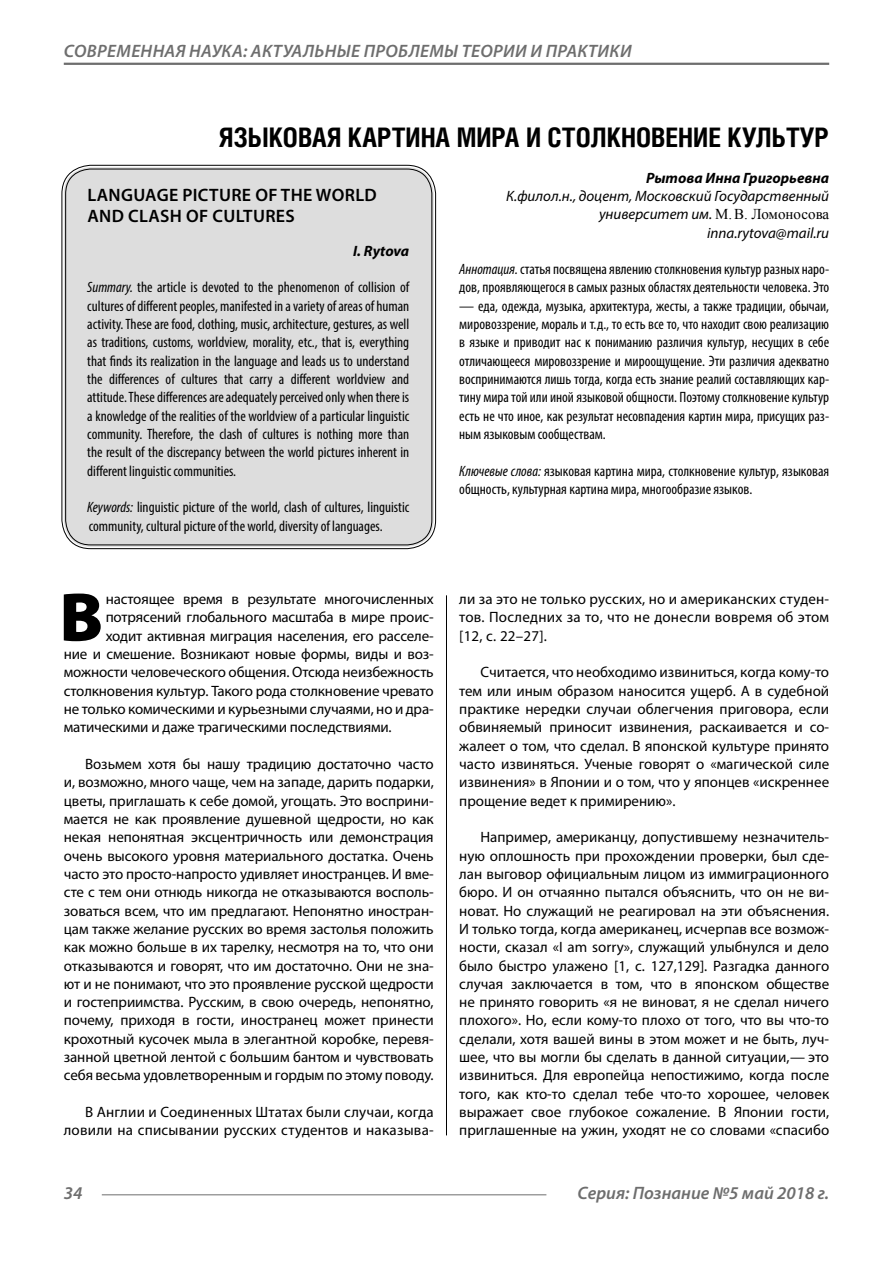
<style>
.page{position:relative;width:893px;height:1263px;background:#fff}
.page>*{position:absolute;margin:0;border:0;box-sizing:border-box;transform-origin:0 0}
.Bukvica{font:900 69.3px "Myriad Pro";color:#000}
.Header{font:700 27px "Helios Cond";color:#000}
.t1{font:italic 600 18px "Myriad Pro";letter-spacing:.02em;color:#6e6e6e}
.Header-eng{font:600 18px/21.6px "Myriad Pro";letter-spacing:.02em;color:#000}
.t2{font:italic 600 18px "Myriad Pro";color:#6e6e6e}
.Normal{font:15px/18.3px "Myriad Pro";color:#000;text-align:justify}
.Annotation-eng{font:condensed 15px/18.3px "Myriad Pro";color:#000;text-align:justify}
.Annotation-rus{font:condensed 15px/18.3px "Myriad Pro";color:#000}
.Bukvica-2{font:15px "Myriad Pro";letter-spacing:-.01em;color:#000}
.Author-doc{font:italic 15px/18.3px "Myriad Pro";color:#000;text-align:right}
.Author{font:italic 700 15px "Myriad Pro";color:#000}
.Author-email{font:italic 15px "Myriad Pro";color:#000}
.Author-eng{font:italic 700 15px "Myriad Pro";letter-spacing:-.005em;color:#000}
.s1{font-family:"Times New Roman";font-style:normal}
.s2{font-style:italic}
</style>
<div class="page">
<hr style="left:64px;top:63px;width:765px;height:2px;background:#6e6e6e">
<hr style="left:102px;top:1194px;width:444px;height:1px;background:#6e6e6e">
<div style="left:64px;top:167px;width:370px;height:380px;background:#ddd;border-radius:27px"></div>
<hr style="left:446px;top:595px;width:1px;height:540px;background:#000">
<p class="t1" style="left:64px;top:39px;width:569px">СОВРЕМЕННАЯ НАУКА: АКТУАЛЬНЫЕ ПРОБЛЕМЫ ТЕОРИИ И ПРАКТИКИ</p>
<p class="Header" style="left:219px;top:121px;width:612px">ЯЗЫКОВАЯ КАРТИНА МИРА И СТОЛКНОВЕНИЕ КУЛЬТУР</p>
<p class="Author" style="left:646px;top:168px;width:185px">Рытова Инна Григорьевна</p>
<p class="Author-doc" style="left:506px;top:186px;width:324px">К.филол.н., доцент, Московский Государственный университет им. <span class="s1">М. В. Ломоносова</span></p>
<p class="Author-email" style="left:707px;top:223px;width:124px">inna.rytova@mail.ru</p>
<p class="Annotation-rus" style="left:459px;top:260px;width:371px"><span class="s2">Аннотация.</span> статья посвящена явлению столкновения культур разных наро&shy;дов, проявляющегося в самых разных областях деятельности человека. Это</p>
<p class="Annotation-rus" style="left:459px;top:296px;width:371px;text-align:justify">— еда, одежда, музыка, архитектура, жесты, а также традиции, обычаи, мировоззрение, мораль и т.д., то есть все то, что находит свою реализацию в языке и приводит нас к пониманию различия культур, несущих в себе отличающееся мировоззрение и мироощущение. Эти различия адекватно воспринимаются лишь тогда, когда есть знание реалий составляющих кар&shy;тину мира той или иной языковой общности. Поэтому столкновение культур есть не что иное, как результат несовпадения картин мира, присущих раз&shy;ным языковым сообществам.</p>
<p class="Annotation-rus" style="left:459px;top:461px;width:371px"><span class="s2">Ключевые слова:</span> языковая картина мира, столкновение культур, языковая общность, культурная картина мира, многообразие языков.</p>
<p class="Header-eng" style="left:87px;top:184px;width:291px">LANGUAGE PICTURE OF THE WORLD<br>AND CLASH OF CULTURES</p>
<p class="Author-eng" style="left:353px;top:241px;width:58px">I. Rytova</p>
<p class="Annotation-eng" style="left:87px;top:278px;width:324px"><span class="s2">Summary.</span> the article is devoted to the phenomenon of collision of cultures of different peoples, manifested in a variety of areas of human activity. These are food, clothing, music, architecture, gestures, as well as traditions, customs, worldview, morality, etc., that is, everything that finds its realization in the language and leads us to understand the differences of cultures that carry a different worldview and attitude. These differences are adequately perceived only when there is a knowledge of the realities of the worldview of a particular linguistic community. Therefore, the clash of cultures is nothing more than the result of the discrepancy between the world pictures inherent in different linguistic communities.</p>
<p class="Annotation-eng" style="left:87px;top:498px;width:324px"><span class="s2">Keywords:</span> linguistic picture of the world, clash of cultures, linguistic community, cultural picture of the world, diversity of languages.</p>
<p class="Bukvica" style="left:59px;top:571px;width:45px">В</p>
<p class="Bukvica-2" style="left:106px;top:590px;width:330px">настоящее время в результате многочисленных</p>
<p class="Bukvica-2" style="left:106px;top:608px;width:330px">потрясений глобального масштаба в мире проис-</p>
<p class="Bukvica-2" style="left:106px;top:626px;width:330px">ходит активная миграция населения, его расселе-</p>
<p class="Bukvica-2" style="left:64px;top:645px;width:371px">ние и смешение. Возникают новые формы, виды и воз-</p>
<p class="Bukvica-2" style="left:64px;top:663px;width:371px">можности человеческого общения. Отсюда неизбежность</p>
<p class="Bukvica-2" style="left:64px;top:681px;width:371px">столкновения культур. Такого рода столкновение чревато</p>
<p class="Bukvica-2" style="left:64px;top:700px;width:371px">не только комическими и курьезными случаями, но и дра-</p>
<p class="Bukvica-2" style="left:64px;top:718px;width:329px">матическими и даже трагическими последствиями.</p>
<p class="Normal" style="left:64px;top:754px;width:371px;text-indent:21px">Возьмем хотя бы нашу традицию достаточно часто и, возможно, много чаще, чем на западе, дарить подарки, цветы, приглашать к себе домой, угощать. Это восприни&shy;мается не как проявление душевной щедрости, но как некая непонятная эксцентричность или демонстрация очень высокого уровня материального достатка. Очень часто это просто-напросто удивляет иностранцев. И вме&shy;сте с тем они отнюдь никогда не отказываются восполь&shy;зоваться всем, что им предлагают. Непонятно иностран&shy;цам также желание русских во время застолья положить как можно больше в их тарелку, несмотря на то, что они отказываются и говорят, что им достаточно. Они не зна&shy;ют и не понимают, что это проявление русской щедрости и гостеприимства. Русским, в свою очередь, непонятно, почему, приходя в гости, иностранец может принести крохотный кусочек мыла в элегантной коробке, перевя&shy;занной цветной лентой с большим бантом и чувствовать себя весьма удовлетворенным и гордым по этому поводу.</p>
<p class="Normal" style="left:64px;top:1103px;width:371px;text-align:right">В Англии и Соединенных Штатах были случаи, когда ловили на списывании русских студентов и наказыва-</p>
<p class="Normal" style="left:459px;top:590px;width:371px">ли за это не только русских, но и американских студен&shy;тов. Последних за то, что не донесли вовремя об этом [12, с. 22–27].</p>
<p class="Normal" style="left:459px;top:663px;width:371px;text-indent:21px">Cчитается, что необходимо извиниться, когда кому-то тем или иным образом наносится ущерб. А в судебной практике нередки случаи облегчения приговора, если обвиняемый приносит извинения, раскаивается и со&shy;жалеет о том, что сделал. В японской культуре принято часто извиняться. Ученые говорят о «магической силе извинения» в Японии и о том, что у японцев «искреннее прощение ведет к примирению».</p>
<p class="Normal" style="left:459px;top:828px;width:371px;text-indent:21px">Например, американцу, допустившему незначитель&shy;ную оплошность при прохождении проверки, был сде&shy;лан выговор официальным лицом из иммиграционного бюро. И он отчаянно пытался объяснить, что он не ви&shy;новат. Но служащий не реагировал на эти объяснения.<br>И только тогда, когда американец, исчерпав все возмож&shy;ности, сказал «I am sorry», служащий улыбнулся и дело было быстро улажено [1, с. 127,129]. Разгадка данного случая заключается в том, что в японском обществе не принято говорить «я не виноват, я не сделал ничего плохого». Но, если кому-то плохо от того, что вы что-то сделали, хотя вашей вины в этом может и не быть, луч&shy;шее, что вы могли бы сделать в данной ситуации,— это извиниться. Для европейца непостижимо, когда после того, как кто-то сделал тебе что-то хорошее, человек выражает свое глубокое сожаление. В Японии гости, приглашенные на ужин, уходят не со словами «спасибо</p>
<p class="t1" style="left:64px;top:1182px;width:20px">34</p>
<p class="t2" style="left:578px;top:1182px;width:253px">Серия: Познание №5 май 2018 г.</p>
</div>
